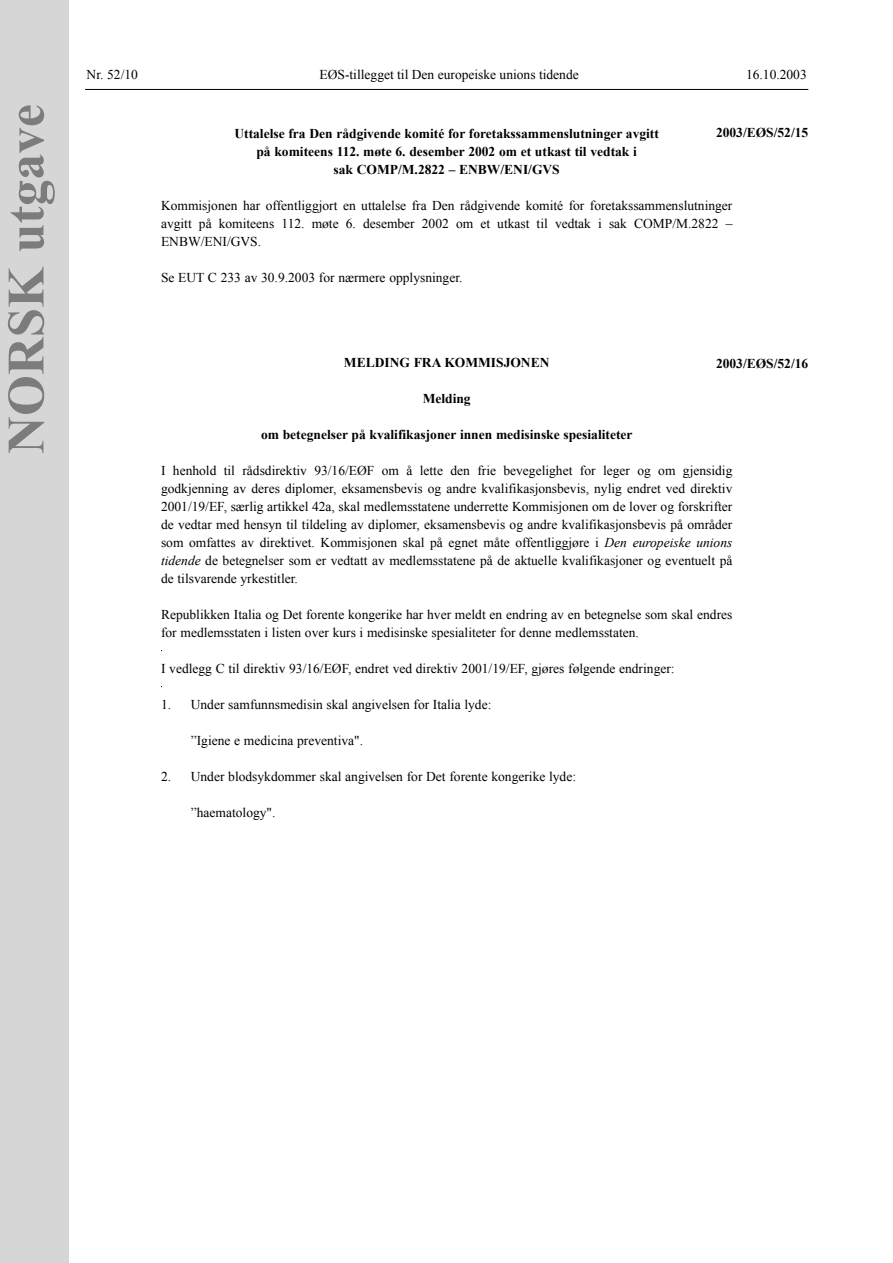
<style>
.page{position:relative;width:893px;height:1263px;background:#fff}
.page>*{position:absolute;margin:0;border:0;box-sizing:border-box;transform-origin:0 0}
.t1{font:700 52.5px "Times New Roman";color:#7c7c7c}
.t2{font:13.5px/18px "Times New Roman";color:#000;text-align:justify}
.t3{font:700 13.5px/18px "Times New Roman";color:#000;text-align:center}
.s1{font-style:italic}
</style>
<div class="page">
<hr style="left:85px;top:89px;width:723px;height:1px;background:#000">
<div style="left:0;top:0;width:68px;height:1263px;background:#d6d6d6"></div>
<h1 class="t1" style="left:-3px;top:454px;width:351px;rotate:-90deg">NORSK utgave</h1>
<p class="t2" style="left:87px;top:66px;width:53px">Nr. 52/10</p>
<p class="t2" style="left:319px;top:66px;width:261px">EØS-tillegget til Den europeiske unions tidende</p>
<p class="t2" style="left:746px;top:66px;width:62px">16.10.2003</p>
<p class="t3" style="left:716px;top:123px;width:94px">2003/EØS/52/15</p>
<p class="t3" style="left:234px;top:125px;width:426px">Uttalelse fra Den rådgivende komité for foretakssammenslutninger avgitt på komiteens 112. møte 6. desember 2002 om et utkast til vedtak i<br>sak COMP/M.2822 – ENBW/ENI/GVS</p>
<p class="t2" style="left:161px;top:197px;width:573px">Kommisjonen har offentliggjort en uttalelse fra Den rådgivende komité for foretakssammenslutninger avgitt på komiteens 112. møte 6. desember 2002 om et utkast til vedtak i sak COMP/M.2822 – ENBW/ENI/GVS.</p>
<p class="t2" style="left:161px;top:269px;width:303px">Se EUT C 233 av 30.9.2003 for nærmere opplysninger.</p>
<p class="t3" style="left:344px;top:354px;width:207px">MELDING FRA KOMMISJONEN</p>
<p class="t3" style="left:422px;top:390px;width:50px">Melding</p>
<p class="t3" style="left:261px;top:426px;width:373px">om betegnelser på kvalifikasjoner innen medisinske spesialiteter</p>
<p class="t2" style="left:161px;top:462px;width:573px">I henhold til rådsdirektiv 93/16/EØF om å lette den frie bevegelighet for leger og om gjensidig godkjenning av deres diplomer, eksamensbevis og andre kvalifikasjonsbevis, nylig endret ved direktiv 2001/19/EF, særlig artikkel 42a, skal medlemsstatene underrette Kommisjonen om de lover og forskrifter de vedtar med hensyn til tildeling av diplomer, eksamensbevis og andre kvalifikasjonsbevis på områder som omfattes av direktivet. Kommisjonen skal på egnet måte offentliggjøre i <span class="s1">Den europeiske unions tidende</span> de betegnelser som er vedtatt av medlemsstatene på de aktuelle kvalifikasjoner og eventuelt på de tilsvarende yrkestitler.</p>
<p class="t2" style="left:161px;top:606px;width:573px">Republikken Italia og Det forente kongerike har hver meldt en endring av en betegnelse som skal endres for medlemsstaten i listen over kurs i medisinske spesialiteter for denne medlemsstaten.</p>
<p class="t2" style="left:161px;top:660px;width:515px">I vedlegg C til direktiv 93/16/EØF, endret ved direktiv 2001/19/EF, gjøres følgende endringer:</p>
<p class="t2" style="left:161px;top:696px;width:332px">1. Under samfunnsmedisin skal angivelsen for Italia lyde:</p>
<p class="t2" style="left:191px;top:732px;width:174px">”Igiene e medicina preventiva".</p>
<p class="t2" style="left:161px;top:768px;width:416px">2. Under blodsykdommer skal angivelsen for Det forente kongerike lyde:</p>
<p class="t2" style="left:191px;top:804px;width:86px">”haematology".</p>
<p class="t3" style="left:716px;top:355px;width:94px">2003/EØS/52/16</p>
</div>
